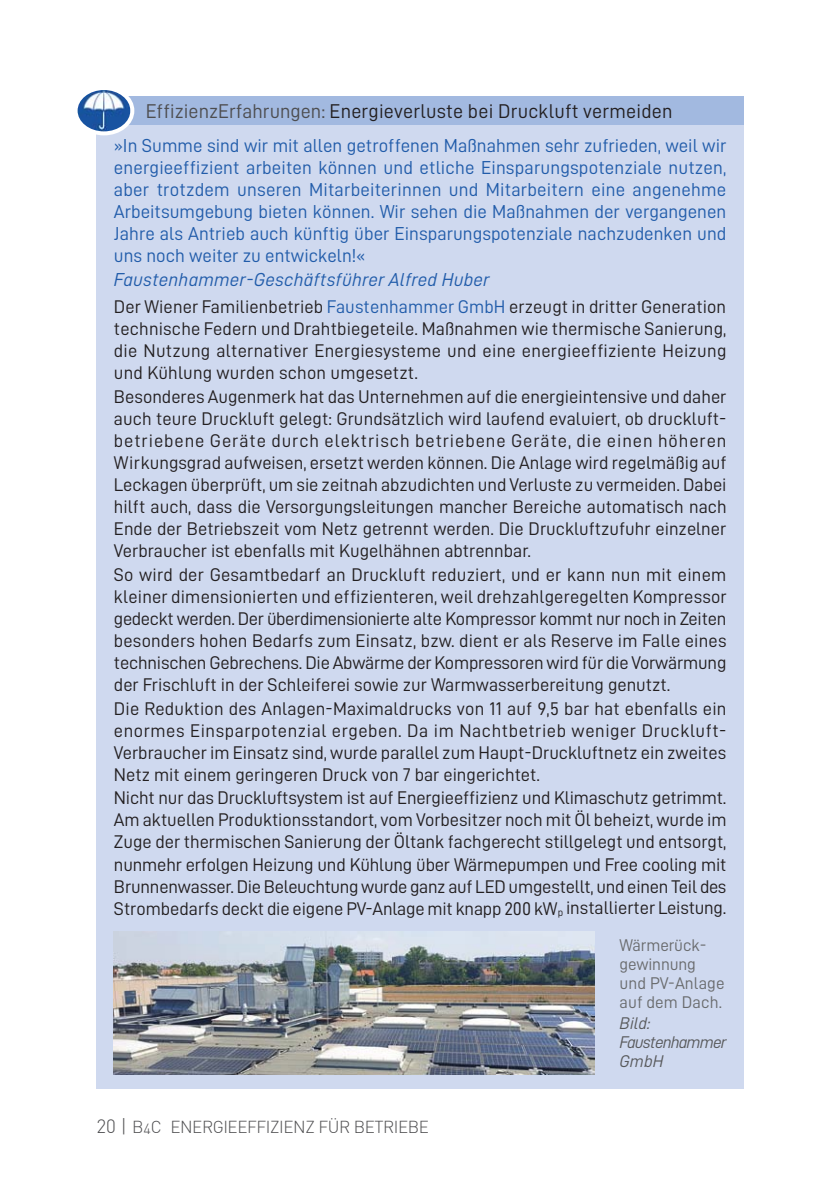
<style>
.page{position:relative;width:840px;height:1191px;background:#fff}
.page>*{position:absolute;margin:0;border:0;box-sizing:border-box;transform-origin:0 0}
.Überschrift_3{font:20px "D DIN";letter-spacing:.01em;color:#231f20}
.Text{font:18.8px/22px "D DIN";color:#215caa;text-align:justify}
.Text-2{font:18.8px "D DIN Italic";letter-spacing:.01em;color:#215caa}
.Text-3{font:18.4px/22px "D DIN";color:#231f20;text-align:justify}
.Bild-UT{font:17px/18.8px "D DIN";letter-spacing:-.01em;color:#696b6d}
.t1{font:300 17px "DIN";letter-spacing:-.025em;color:#4d4d4f}
.Bild-UT-2{font:17px "D DIN Italic";letter-spacing:-.05em;color:#58595b}
.s1{color:#4d4d4f}
.s2{color:#215caa}
.s3{font-size:19px}
.s4{font-size:14.4px}
</style>
<div class="page">
<div style="left:96px;top:125px;width:646px;height:964px;background:#cfd9ef"></div>
<div style="left:96px;top:96px;width:647px;height:29px;background:#a2b9e0"></div>
<img style="left:79px;top:91px;width:51px;height:42px">
<div style="left:74px;top:86px;width:60px;height:49px;border:4px solid #fff;border-radius:50%"></div>
<img style="left:114px;top:931px;width:479px;height:143px">
<p class="Überschrift_3" style="left:146px;top:100px;width:528px"><span class="s1">EffizienzErfahrungen:</span> Energieverluste bei Druckluft vermeiden</p>
<p class="Text" style="left:114px;top:134px;width:613px">»In Summe sind wir mit allen getroffenen Maßnahmen sehr zufrieden, weil wir energieeffizient arbeiten können und etliche Einsparungspotenziale nutzen, aber trotzdem unseren Mitarbeiterinnen und Mitarbeitern eine angenehme Arbeitsumgebung bieten können. Wir sehen die Maßnahmen der vergangenen Jahre als Antrieb auch künftig über Einsparungspotenziale nachzudenken und uns noch weiter zu entwickeln!«</p>
<p class="Text-2" style="left:114px;top:269px;width:377px">Faustenhammer-Geschäftsführer Alfred Huber</p>
<p class="Text-3" style="left:114px;top:296px;width:613px">Der Wiener Familienbetrieb <span class="s2">Faustenhammer GmbH</span> erzeugt in dritter Generation technische Federn und Drahtbiegeteile. Maßnahmen wie thermische Sanierung, die Nutzung alternativer Energiesysteme und eine energieeffiziente Heizung und Kühlung wurden schon umgesetzt.</p>
<p class="Text-3" style="left:114px;top:385px;width:614px">Besonderes Augenmerk hat das Unternehmen auf die energieintensive und daher auch teure Druckluft gelegt: Grundsätzlich wird laufend evaluiert, ob druckluft&shy;betriebene Geräte durch elektrisch betriebene Geräte, die einen höheren Wirkungsgrad aufweisen, ersetzt werden können. Die Anlage wird regelmäßig auf Leckagen überprüft, um sie zeitnah abzudichten und Verluste zu vermeiden. Dabei hilft auch, dass die Versorgungsleitungen mancher Bereiche automatisch nach Ende der Betriebszeit vom Netz getrennt werden. Die Druckluftzufuhr einzelner Verbraucher ist ebenfalls mit Kugelhähnen abtrennbar.</p>
<p class="Text-3" style="left:114px;top:563px;width:614px">So wird der Gesamtbedarf an Druckluft reduziert, und er kann nun mit einem kleiner dimensionierten und effizienteren, weil drehzahlgeregelten Kompressor gedeckt werden. Der überdimensionierte alte Kompressor kommt nur noch in Zeiten besonders hohen Bedarfs zum Einsatz, bzw. dient er als Reserve im Falle eines technischen Gebrechens. Die Abwärme der Kompressoren wird für die Vorwärmung der Frischluft in der Schleiferei sowie zur Warmwasserbereitung genutzt.</p>
<p class="Text-3" style="left:114px;top:697px;width:613px">Die Reduktion des Anlagen-Maximaldrucks von 11 auf 9,5 bar hat ebenfalls ein enormes Einsparpotenzial ergeben. Da im Nachtbetrieb weniger Druckluft-Verbraucher im Einsatz sind, wurde parallel zum Haupt-Druckluftnetz ein zweites Netz mit einem geringeren Druck von 7 bar eingerichtet.</p>
<p class="Text-3" style="left:114px;top:787px;width:613px">Nicht nur das Druckluftsystem ist auf Energieeffizienz und Klimaschutz getrimmt.<br>Am aktuellen Produktionsstandort, vom Vorbesitzer noch mit Öl beheizt, wurde im Zuge der thermischen Sanierung der Öltank fachgerecht stillgelegt und entsorgt, nunmehr erfolgen Heizung und Kühlung über Wärmepumpen und Free cooling mit Brunnenwasser. Die Beleuchtung wurde ganz auf LED umgestellt, und einen Teil des Strombedarfs deckt die eigene PV-Anlage mit knapp 200 kW<sub>p</sub> installierter Leistung.</p>
<p class="Bild-UT" style="left:619px;top:935px;width:106px">Wärmerück&shy;gewinnung und PV-Anlage auf dem Dach.</p>
<p class="Bild-UT-2" style="left:619px;top:1014px;width:32px">Bild:</p>
<p class="Bild-UT-2" style="left:619px;top:1033px;width:108px">Faustenhammer</p>
<p class="Bild-UT-2" style="left:619px;top:1051px;width:45px">GmbH</p>
<p class="t1" style="left:96px;top:1116px;width:334px"><span class="s3">20 |</span> B<span class="s4">4</span>C ENERGIEEFFIZIENZ FÜR BETRIEBE</p>
</div>
